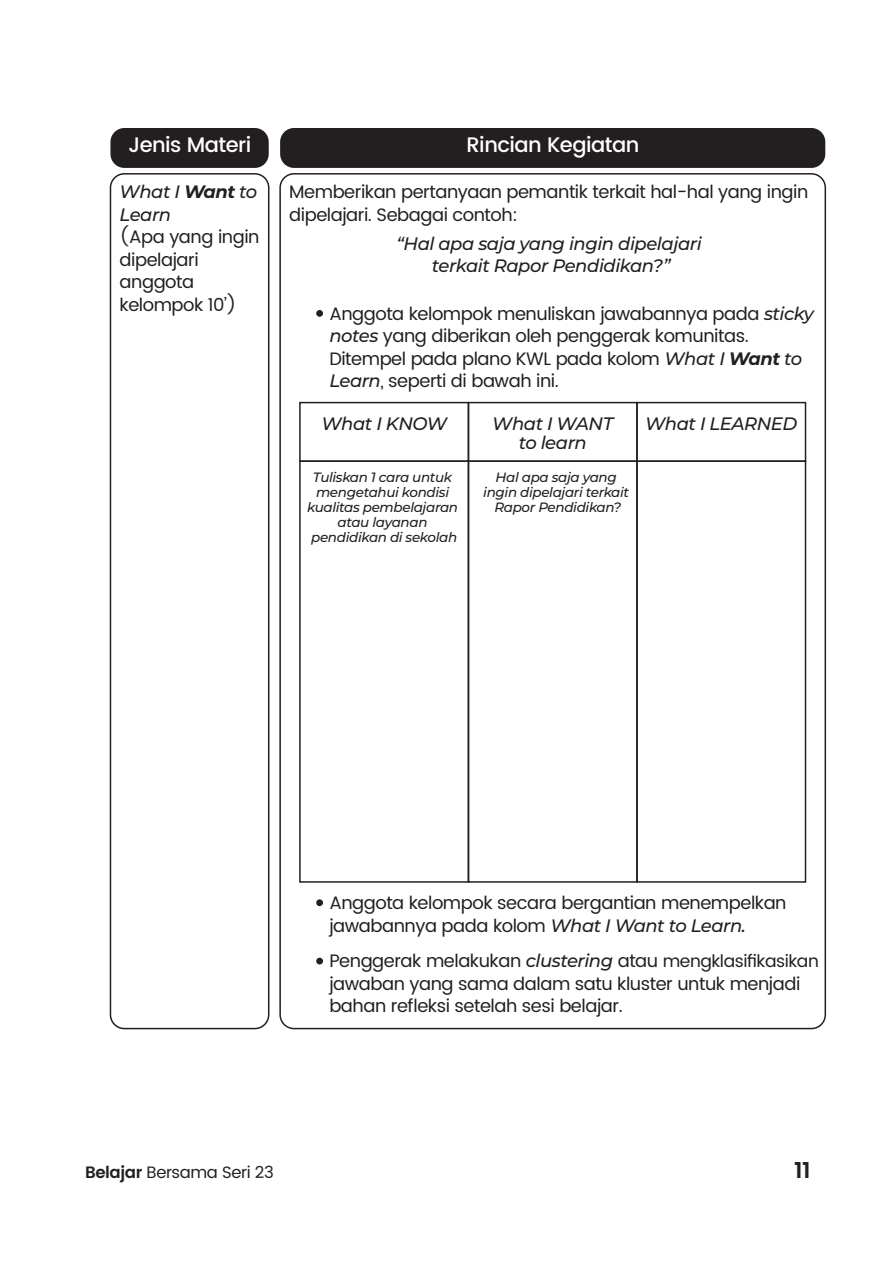
<style>
.page{position:relative;width:893px;height:1263px;background:#fff}
.page>*{position:absolute;margin:0;border:0;box-sizing:border-box;transform-origin:0 0}
.t1{font:600 22.5px "Poppins";color:#231f20}
.t2{font:500 21px "Poppins";letter-spacing:-.025em;color:#fff}
.t3{font:18px/22.5px "Poppins";letter-spacing:-.025em;color:#231f20}
.t4{font:italic 500 18px/22.5px "Montserrat";letter-spacing:-.025em;color:#231f20;text-align:center}
.t5{font:16.5px "Poppins";letter-spacing:-.025em;color:#231f20}
.t6{font:italic 500 13.5px/15px "Montserrat";letter-spacing:-.025em;color:#231f20;text-align:center}
.s1{font-weight:700}
.s2{font-family:"Montserrat";font-weight:500;font-style:italic}
.s3{font-family:"Montserrat";font-weight:700;font-style:italic}
.s4{font-size:17.25px}
.s5{font-weight:600}
</style>
<div class="page">
<div style="left:110px;top:128px;width:159px;height:40px;background:#231f20;border-radius:14px"></div>
<div style="left:280px;top:128px;width:545px;height:40px;background:#231f20;border-radius:14px"></div>
<div style="left:110px;top:173px;width:159px;height:856px;border:2px solid #231f20;border-radius:14px"></div>
<div style="left:316px;top:310px;width:7px;height:7px;background:#231f20;border-radius:50%"></div>
<div style="left:316px;top:899px;width:7px;height:7px;background:#231f20;border-radius:50%"></div>
<div style="left:316px;top:958px;width:7px;height:6px;background:#231f20;border-radius:50%"></div>
<div style="left:299px;top:402px;width:170px;height:60px;border:2px solid #231f20"></div>
<div style="left:468px;top:402px;width:170px;height:60px;border:2px solid #231f20"></div>
<div style="left:636px;top:402px;width:170px;height:60px;border:2px solid #231f20"></div>
<div style="left:299px;top:460px;width:170px;height:423px;border:2px solid #231f20"></div>
<div style="left:468px;top:460px;width:170px;height:423px;border:2px solid #231f20"></div>
<div style="left:636px;top:460px;width:170px;height:423px;border:2px solid #231f20"></div>
<p class="t2" style="left:128px;top:130px;width:124px">Jenis Materi</p>
<p class="t2" style="left:467px;top:130px;width:174px">Rincian Kegiatan</p>
<p class="t4" style="left:120px;top:180px;width:139px;text-align:left">What I <span class="s1">Want</span> to<br>Learn</p>
<p class="t3" style="left:120px;top:226px;width:141px">(Apa yang ingin dipelajari anggota kelompok 10’)</p>
<p class="t3" style="left:289px;top:181px;width:521px">Memberikan pertanyaan pemantik terkait hal-hal yang ingin dipelajari. Sebagai contoh:</p>
<p class="t4" style="left:396px;top:231px;width:307px">“Hal apa saja yang ingin dipelajari terkait Rapor Pendidikan?”</p>
<p class="t3" style="left:329px;top:303px;width:486px">Anggota kelompok menuliskan jawabannya pada <span class="s2">sticky notes</span> yang diberikan oleh penggerak komunitas.<br>Ditempel pada plano KWL pada kolom <span class="s2">What I</span> <span class="s3">Want</span> <span class="s2">to Learn</span>, seperti di bawah ini.</p>
<p class="t4" style="left:321px;top:411px;width:127px">What I KNOW</p>
<p class="t4" style="left:492px;top:413px;width:123px;line-height:19.5px">What I WANT to learn</p>
<p class="t4" style="left:645px;top:411px;width:154px">What I LEARNED</p>
<p class="t6" style="left:307px;top:469px;width:153px">Tuliskan 1 cara untuk mengetahui kondisi kualitas pembelajaran atau layanan pendidikan di sekolah</p>
<p class="t6" style="left:483px;top:469px;width:147px">Hal apa saja yang ingin dipelajari terkait<br>Rapor Pendidikan?</p>
<p class="t3" style="left:329px;top:892px;width:459px">Anggota kelompok secara bergantian menempelkan jawabannya pada kolom <span class="s2">What I Want to Learn.</span></p>
<p class="t3" style="left:329px;top:950px;width:491px">Penggerak melakukan <span class="s2">clustering</span> atau <span class="s4">mengklasifikasikan </span>jawaban yang sama dalam satu kluster untuk menjadi bahan refleksi setelah sesi belajar.</p>
<p class="t5" style="left:85px;top:1160px;width:190px"><span class="s5">Belajar</span> Bersama Seri 23</p>
<p class="t1" style="left:794px;top:1153px;width:18px">11</p>
</div>
